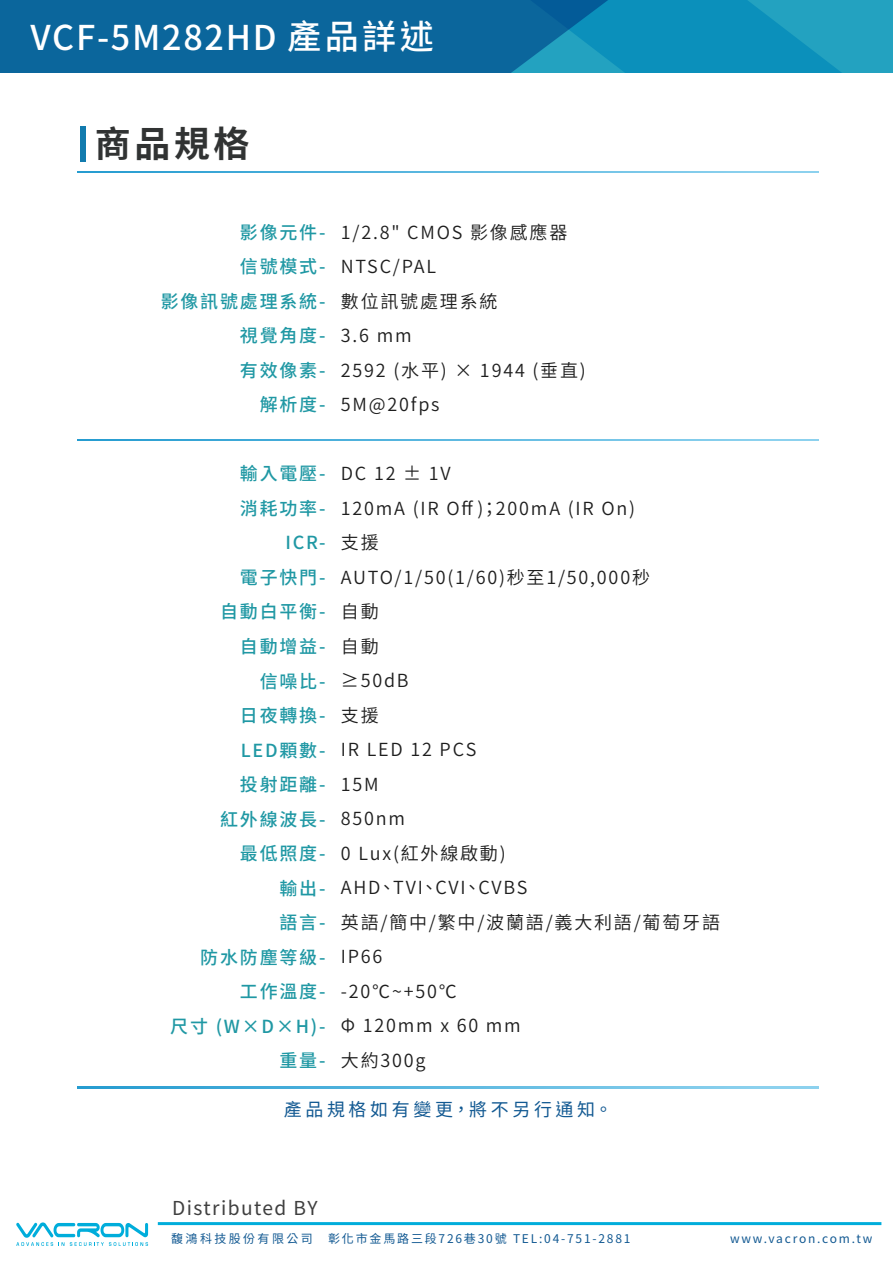
<style>
.page{position:relative;width:893px;height:1263px;background:#fff}
.page>*{position:absolute;margin:0;border:0;box-sizing:border-box;transform-origin:0 0}
.t1{font:700 36px "Noto Sans CJ Ktc";color:#313333}
.t2{font:500 34.2px "Noto Sans CJ Ktc";letter-spacing:.05em;color:#fff}
.t3{font:19.2px "Noto Sans CJ Ktc";letter-spacing:.075em;color:#3f3f3f}
.t4{font:600 18px/34.5px "Noto Sans CJ Ktc";letter-spacing:.1em;color:#1e1e1e}
.t5{font:500 18px/34.5px "Noto Sans CJ Ktc";letter-spacing:.1em;color:#2098a4;text-align:right}
.t6{font:18px "Noto Sans Mono CJ Ktc";letter-spacing:.2em;color:#125992}
.t7{font:12px "Noto Sans CJ Ktc";letter-spacing:.15em;color:#125992}
.t8{font:12px "Noto Sans CJ Ktc";letter-spacing:.2em;color:#125992}
</style>
<div class="page">
<svg style="left:77px;top:440px;width:741px;height:1px"></svg>
<svg style="left:77px;top:1087px;width:741px;height:1px"></svg>
<svg style="left:754px;top:0;width:139px;height:73px;background:#1b9cbe"></svg>
<svg style="left:0;top:0;width:754px;height:73px;background:#0b71a3"></svg>
<svg style="left:77px;top:171px;width:741px;height:1px"></svg>
<div style="left:80px;top:127px;width:6px;height:35px;background:#127bae"></div>
<svg style="left:16px;top:1222px;width:132px;height:24px"></svg>
<hr style="left:158px;top:1222px;width:723px;height:3px;background:#00addb">
<h2 class="t2" style="left:31px;top:18px;width:405px">VCF-5M282HD 產品詳述</h2>
<h1 class="t1" style="left:95px;top:124px;width:156px">商品規格</h1>
<p class="t5" style="left:161px;top:215px;width:166px">影像元件-<br>信號模式-<br>影像訊號處理系統-視覺角度-<br>有效像素-<br>解析度-</p>
<p class="t4" style="left:341px;top:215px;width:246px">1/2.8" CMOS 影像感應器<br>NTSC/PAL<br>數位訊號處理系統<br>3.6 mm<br>2592 (水平) × 1944 (垂直)<br>5M@20fps</p>
<p class="t5" style="left:170px;top:457px;width:157px">輸入電壓-<br>消耗功率-<br>ICR-<br>電子快門-<br>自動白平衡-<br>自動增益-<br>信噪比-<br>日夜轉換-<br>LED顆數-<br>投射距離-<br>紅外線波長-<br>最低照度-<br>輸出-<br>語言-<br>防水防塵等級-<br>工作溫度-<br>尺寸 (W×D×H)-重量-</p>
<p class="t4" style="left:341px;top:457px;width:381px">DC 12 ± 1V<br>120mA (IR Off )；200mA (IR On)<br>支援<br>AUTO/1/50(1/60)秒至1/50,000秒<br>自動<br>自動<br>≥50dB<br>支援<br>IR LED 12 PCS<br>15M<br>850nm<br>0 Lux(紅外線啟動)<br>AHD、TVI、CVI、CVBS<br>英語/簡中/繁中/波蘭語/義大利語/葡萄牙語<br>IP66<br>-20℃~+50℃<br>Φ 120mm x 60 mm<br>大約300g</p>
<p class="t6" style="left:284px;top:1099px;width:330px">產品規格如有變更，將不另行通知。</p>
<p class="t3" style="left:172px;top:1197px;width:147px">Distributed BY</p>
<p class="t8" style="left:171px;top:1232px;width:143px">馥鴻科技股份有限公司</p>
<p class="t7" style="left:328px;top:1232px;width:304px">彰化市金馬路三段726巷30號 TEL:04-751-2881</p>
<p class="t7" style="left:730px;top:1232px;width:144px">www.vacron.com.tw</p>
</div>
